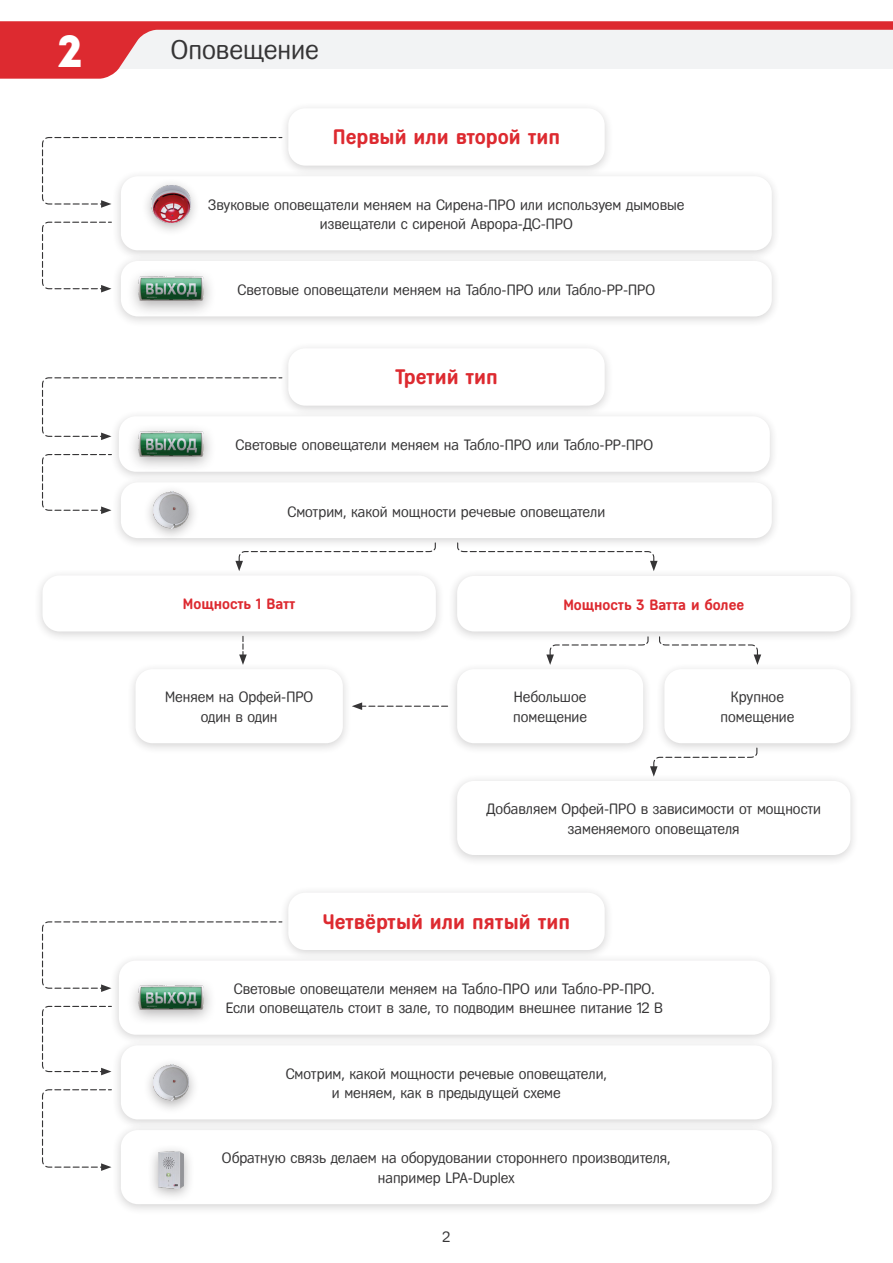
<style>
.page{position:relative;width:893px;height:1263px;background:#fff}
.page>*{position:absolute;margin:0;border:0;box-sizing:border-box;transform-origin:0 0}
.цифра_красная{font:45px "Intro";color:#fff}
.название_раздела{font:27px "Fregat";color:#363536}
.Текст_10{font:700 21px "Fregat";color:#dd2a30}
.текст_10_большие_инт{font:15px/19.5px "Fregat";color:#363536;text-align:center}
.Текст_10-2{font:15px/19.5px "Fregat";color:#363536;text-align:center}
.Текст_10-3{font:700 15px "Fregat";color:#dd2a30}
</style>
<div class="page">
<svg style="left:0;top:21px;width:893px;height:58px;fill:#f2f3f4"></svg>
<div style="left:112px;top:169px;width:669px;height:93px;background:#231f20;opacity:.2"></div>
<div style="left:121px;top:176px;width:651px;height:74px;background:#fff;border-radius:17px"></div>
<div style="left:112px;top:475px;width:669px;height:74px;background:#231f20;opacity:.2"></div>
<div style="left:121px;top:482px;width:651px;height:56px;background:#fff;border-radius:17px"></div>
<div style="left:112px;top:1038px;width:669px;height:93px;background:#231f20;opacity:.2"></div>
<div style="left:121px;top:1045px;width:651px;height:74px;background:#fff;border-radius:17px"></div>
<div style="left:112px;top:1123px;width:669px;height:92px;background:#231f20;opacity:.2"></div>
<div style="left:121px;top:1130px;width:651px;height:74px;background:#fff;border-radius:17px"></div>
<div style="left:34px;top:569px;width:411px;height:74px;background:#231f20;opacity:.2"></div>
<div style="left:43px;top:575px;width:393px;height:56px;background:#fff;border-radius:17px"></div>
<div style="left:127px;top:662px;width:225px;height:93px;background:#231f20;opacity:.2"></div>
<div style="left:136px;top:669px;width:207px;height:74px;background:#fff;border-radius:17px"></div>
<div style="left:448px;top:569px;width:412px;height:73px;background:#231f20;opacity:.2"></div>
<div style="left:457px;top:576px;width:393px;height:55px;background:#fff;border-radius:17px"></div>
<div style="left:448px;top:662px;width:204px;height:93px;background:#231f20;opacity:.2"></div>
<div style="left:457px;top:669px;width:186px;height:74px;background:#fff;border-radius:17px"></div>
<div style="left:655px;top:662px;width:205px;height:93px;background:#231f20;opacity:.2"></div>
<div style="left:664px;top:669px;width:186px;height:74px;background:#fff;border-radius:17px"></div>
<div style="left:448px;top:774px;width:412px;height:92px;background:#231f20;opacity:.2"></div>
<div style="left:457px;top:781px;width:393px;height:74px;background:#fff;border-radius:17px"></div>
<div style="left:112px;top:254px;width:669px;height:74px;background:#231f20;opacity:.2"></div>
<div style="left:121px;top:261px;width:651px;height:55px;background:#fff;border-radius:17px"></div>
<div style="left:110px;top:409px;width:669px;height:74px;background:#231f20;opacity:.2"></div>
<div style="left:119px;top:416px;width:651px;height:56px;background:#fff;border-radius:17px"></div>
<div style="left:110px;top:954px;width:669px;height:92px;background:#231f20;opacity:.2"></div>
<div style="left:119px;top:961px;width:651px;height:74px;background:#fff;border-radius:17px"></div>
<div style="left:279px;top:101px;width:335px;height:76px;background:#231f20;opacity:.2"></div>
<div style="left:288px;top:108px;width:317px;height:58px;background:#fff;border-radius:17px"></div>
<div style="left:279px;top:341px;width:335px;height:76px;background:#231f20;opacity:.2"></div>
<div style="left:288px;top:348px;width:317px;height:58px;background:#fff;border-radius:17px"></div>
<div style="left:279px;top:886px;width:335px;height:75px;background:#231f20;opacity:.2"></div>
<div style="left:288px;top:893px;width:317px;height:57px;background:#fff;border-radius:17px"></div>
<svg style="left:235px;top:542px;width:201px;height:29px"></svg>
<svg style="left:42px;top:136px;width:241px;height:72px"></svg>
<svg style="left:42px;top:377px;width:241px;height:63px"></svg>
<svg style="left:42px;top:921px;width:241px;height:71px"></svg>
<svg style="left:42px;top:221px;width:71px;height:71px"></svg>
<svg style="left:42px;top:453px;width:71px;height:61px"></svg>
<svg style="left:42px;top:1005px;width:71px;height:70px"></svg>
<svg style="left:42px;top:1089px;width:71px;height:82px"></svg>
<svg style="left:546px;top:636px;width:103px;height:29px"></svg>
<svg style="left:650px;top:747px;width:108px;height:30px"></svg>
<svg style="left:239px;top:636px;width:8px;height:29px"></svg>
<svg style="left:352px;top:702px;width:96px;height:8px"></svg>
<svg style="left:457px;top:542px;width:201px;height:29px"></svg>
<svg style="left:658px;top:636px;width:103px;height:29px"></svg>
<div style="left:141px;top:178px;width:60px;height:59px;background:#231f20;opacity:.35"></div>
<img style="left:152px;top:186px;width:38px;height:36px">
<div style="left:143px;top:485px;width:57px;height:57px;background:#231f20;opacity:.35"></div>
<img style="left:154px;top:492px;width:34px;height:37px">
<div style="left:143px;top:1057px;width:57px;height:57px;background:#231f20;opacity:.35"></div>
<img style="left:154px;top:1064px;width:34px;height:37px">
<div style="left:147px;top:1143px;width:48px;height:59px;background:#231f20;opacity:.35"></div>
<img style="left:158px;top:1151px;width:26px;height:37px">
<div style="left:126px;top:268px;width:90px;height:49px;background:#231f20;opacity:.35"></div>
<img style="left:138px;top:277px;width:65px;height:24px">
<div style="left:126px;top:423px;width:90px;height:49px;background:#231f20;opacity:.35"></div>
<img style="left:138px;top:432px;width:65px;height:24px">
<div style="left:126px;top:977px;width:90px;height:49px;background:#231f20;opacity:.35"></div>
<img style="left:138px;top:985px;width:65px;height:25px">
<p class="цифра_красная" style="left:57px;top:24px;width:26px">2</p>
<p class="название_раздела" style="left:171px;top:35px;width:149px">Оповещение</p>
<p class="Текст_10" style="left:333px;top:125px;width:229px">Первый или второй тип</p>
<p class="текст_10_большие_инт" style="left:208px;top:195px;width:478px">Звуковые оповещатели меняем на Сирена-ПРО или используем дымовые извещатели с сиреной Аврора-ДС-ПРО</p>
<p class="текст_10_большие_инт" style="left:238px;top:280px;width:419px">Световые оповещатели меняем на Табло-ПРО или Табло-РР-ПРО</p>
<p class="Текст_10" style="left:395px;top:365px;width:104px">Третий тип</p>
<p class="текст_10_большие_инт" style="left:236px;top:435px;width:419px">Световые оповещатели меняем на Табло-ПРО или Табло-РР-ПРО</p>
<p class="текст_10_большие_инт" style="left:287px;top:502px;width:319px">Смотрим, какой мощности речевые оповещатели</p>
<p class="Текст_10-3" style="left:183px;top:595px;width:114px">Мощность 1 Ватт</p>
<p class="Текст_10-2" style="left:165px;top:687px;width:150px">Меняем на Орфей-ПРО один в один</p>
<p class="Текст_10-3" style="left:563px;top:597px;width:182px">Мощность 3 Ватта и более</p>
<p class="Текст_10-2" style="left:513px;top:687px;width:75px;text-align:left">Небольшое помещение</p>
<p class="Текст_10-2" style="left:720px;top:687px;width:75px">Крупное помещение</p>
<p class="Текст_10-2" style="left:486px;top:799px;width:336px">Добавляем Орфей-ПРО в зависимости от мощности заменяемого оповещателя</p>
<p class="Текст_10" style="left:323px;top:910px;width:249px">Четвёртый или пятый тип</p>
<p class="текст_10_большие_инт" style="left:226px;top:979px;width:439px">Световые оповещатели меняем на Табло-ПРО или Табло-РР-ПРО.<br>Если оповещатель стоит в зале, то подводим внешнее питание 12 В</p>
<p class="текст_10_большие_инт" style="left:286px;top:1064px;width:323px">Смотрим, какой мощности речевые оповещатели, и меняем, как в предыдущей схеме</p>
<p class="текст_10_большие_инт" style="left:222px;top:1148px;width:450px">Обратную связь делаем на оборудовании стороннего производителя, например LPA-Duplex</p>
<p class="текст_10_большие_инт" style="left:443px;top:1227px;width:9px">2</p>
</div>
